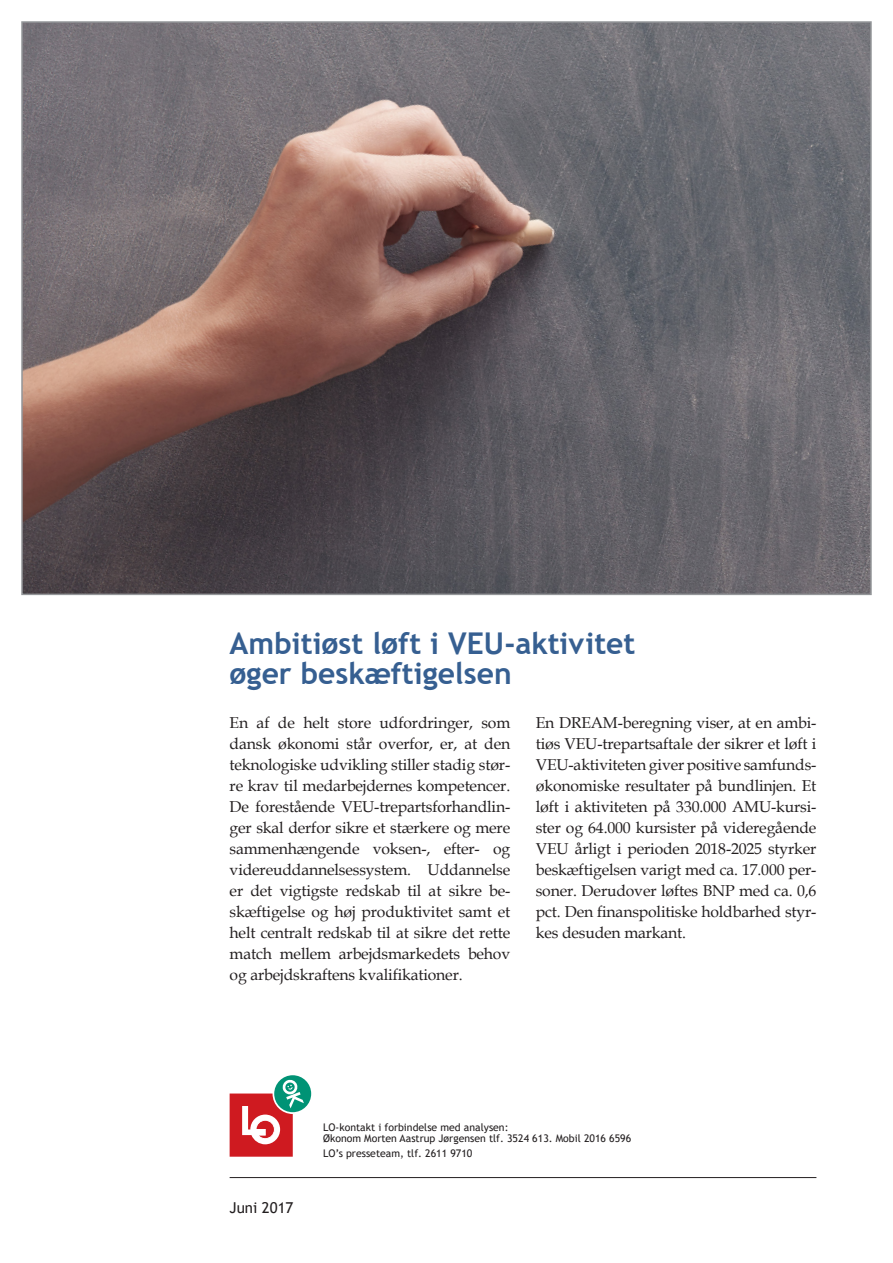
<style>
.page{position:relative;width:893px;height:1263px;background:#fff}
.page>*{position:absolute;margin:0;border:0;box-sizing:border-box;transform-origin:0 0}
.Heading_1{font:700 30px/30px "Trebuchet MS";color:#365f91}
.Body_Text{font:15.75px/21px "Book Antiqua";letter-spacing:-.01em;color:#231f20;text-align:justify}
.t1{font:15px "Trebuchet MS";color:#231f20}
.Heading_2{font:10.5px/10.5px "Trebuchet MS";color:#231f20}
</style>
<div class="page">
<hr style="left:230px;top:1177px;width:586px;height:1px;background:#231f20">
<img style="left:24px;top:24px;width:845px;height:568px">
<div style="left:274px;top:1075px;width:37px;height:37px;background:#009375;border-radius:50%"></div>
<svg style="left:230px;top:1079px;width:74px;height:78px"></svg>
<p class="Heading_1" style="left:230px;top:628px;width:407px">Ambitiøst løft i VEU-aktivitet øger beskæftigelsen</p>
<p class="Body_Text" style="left:230px;top:712px;width:282px">En af de helt store udfordringer, som dansk økonomi står overfor, er, at den teknologiske udvikling stiller stadig stør&shy;re krav til medarbejdernes kompetencer.<br>De forestående VEU-trepartsforhandlin&shy;ger skal derfor sikre et stærkere og mere sammenhængende voksen-, efter- og videreuddannelsessystem. Uddannelse er det vigtigste redskab til at sikre be&shy;skæftigelse og høj produktivitet samt et helt centralt redskab til at sikre det rette match mellem arbejdsmarkedets behov og arbejdskraftens kvalifikationer.</p>
<p class="Body_Text" style="left:536px;top:712px;width:282px">En DREAM-beregning viser, at en ambi&shy;tiøs VEU-trepartsaftale der sikrer et løft i VEU-aktiviteten giver positive samfunds&shy;økonomiske resultater på bundlinjen. Et løft i aktiviteten på 330.000 AMU-kursi&shy;ster og 64.000 kursister på videregående VEU årligt i perioden 2018-2025 styrker beskæftigelsen varigt med ca. 17.000 per&shy;soner. Derudover løftes BNP med ca. 0,6 pct. Den finanspolitiske holdbarhed styr&shy;kes desuden markant.</p>
<p class="t1" style="left:230px;top:1198px;width:65px">Juni 2017</p>
<p class="Heading_2" style="left:323px;top:1122px;width:310px">LO-kontakt i forbindelse med analysen:<br>Økonom Morten Aastrup Jørgensen tlf. 3524 613. Mobil 2016 6596</p>
<p class="Heading_2" style="left:323px;top:1147px;width:151px">LO’s presseteam, tlf. 2611 9710</p>
</div>
